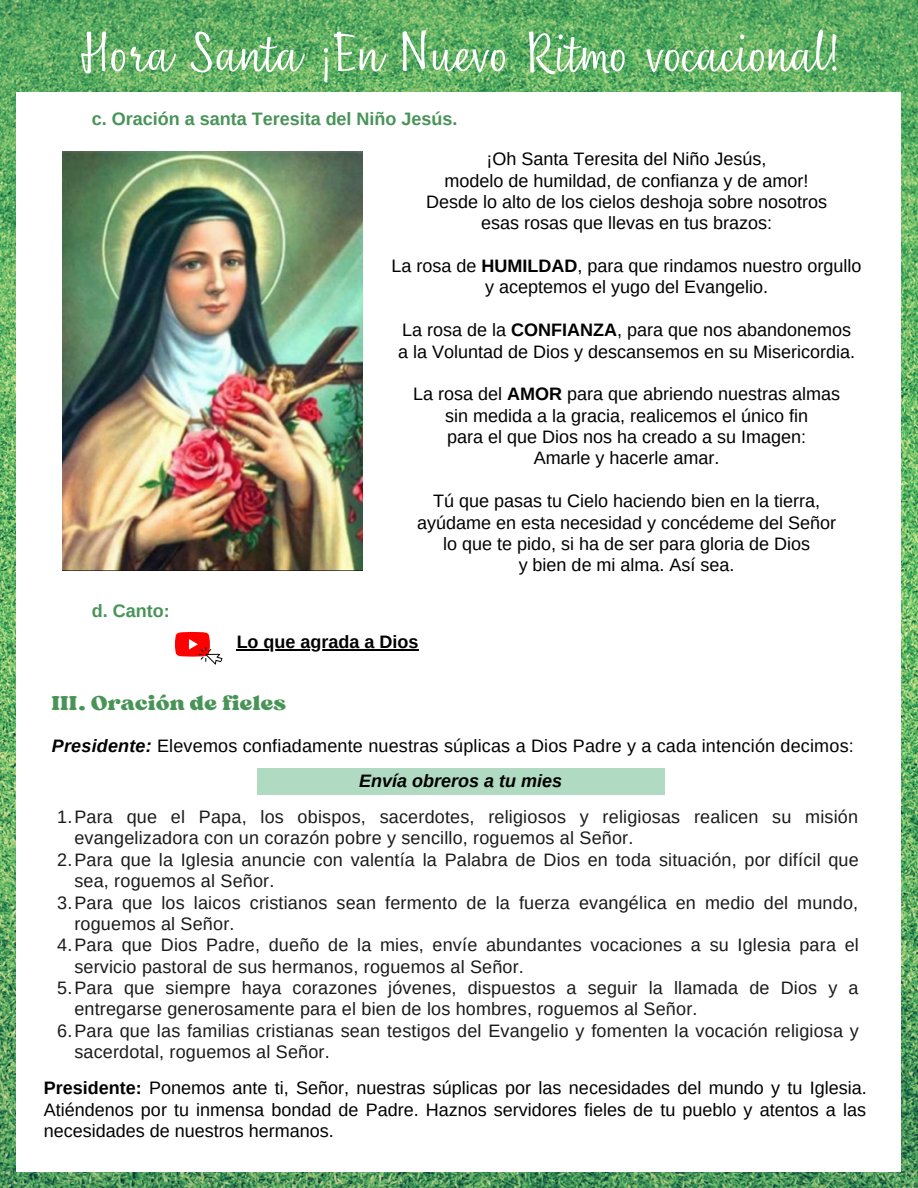
<style>
.page{position:relative;width:918px;height:1188px;background:#fff}
.page>*{position:absolute;margin:0;border:0;box-sizing:border-box;transform-origin:0 0}
.t1{font:51px "Nefelibata Script";color:#fff}
.t2{font:21.15px "Sergio Trendy";letter-spacing:.005em;color:#489457}
.t3{font:18px/21.3px "Arimo";color:#000;text-align:center}
.t4{font:18px "Arimo";letter-spacing:.01em;color:#1b1a1a}
.t5{font:700 18px "Arimo";color:#489457}
.t6{font:700 18px "Arimo";color:#000}
.s1{font-weight:700}
.s2{font-weight:700;font-style:italic}
</style>
<div class="page">
<img style="left:0;top:0;width:918px;height:1188px">
<div style="left:17px;top:92px;width:884px;height:1080px;background:#fff"></div>
<img style="left:63px;top:151px;width:300px;height:420px">
<hr style="left:237px;top:649px;width:182px;height:2px;background:#000">
<svg style="left:175px;top:632px;width:48px;height:33px"></svg>
<div style="left:257px;top:768px;width:407px;height:27px;background:#b0dac2"></div>
<h1 class="t1" style="left:81px;top:16px;width:761px">Hora Santa ¡En Nuevo Ritmo vocacional!</h1>
<p class="t5" style="left:92px;top:109px;width:367px">c. Oración a santa Teresita del Niño Jesús.</p>
<p class="t5" style="left:92px;top:601px;width:79px">d. Canto:</p>
<p class="t3" style="left:426px;top:148px;width:403px">¡Oh Santa Teresita del Niño Jesús,<br>modelo de humildad, de confianza y de amor!<br>Desde lo alto de los cielos deshoja sobre nosotros esas rosas que llevas en tus brazos:</p>
<p class="t3" style="left:392px;top:255px;width:472px">La rosa de <span class="s1">HUMILDAD</span>, para que rindamos nuestro orgullo y aceptemos el yugo del Evangelio.</p>
<p class="t3" style="left:398px;top:319px;width:458px;text-align:left">La rosa de la <span class="s1">CONFIANZA</span>, para que nos abandonemos a la Voluntad de Dios y descansemos en su Misericordia.</p>
<p class="t3" style="left:413px;top:383px;width:429px">La rosa del <span class="s1">AMOR</span> para que abriendo nuestras almas sin medida a la gracia, realicemos el único fin<br>para el que Dios nos ha creado a su Imagen:<br>Amarle y hacerle amar.</p>
<p class="t3" style="left:417px;top:490px;width:421px">Tú que pasas tu Cielo haciendo bien en la tierra, ayúdame en esta necesidad y concédeme del Señor lo que te pido, si ha de ser para gloria de Dios<br>y bien de mi alma. Así sea.</p>
<p class="t6" style="left:237px;top:632px;width:183px">Lo que agrada a Dios</p>
<p class="t2" style="left:52px;top:689px;width:236px">III. Oración de fieles</p>
<p class="t3" style="left:359px;top:728px;width:496px;line-height:35.4px;text-align:left;text-indent:-307px"><span class="s2">Presidente:</span> Elevemos confiadamente nuestras súplicas a Dios Padre y a cada intención decimos:<br><span class="s2">Envía obreros a tu mies</span></p>
<p class="t4" style="left:57px;top:807px;width:802px">1.Para que el Papa, los obispos, sacerdotes, religiosos y religiosas realicen su misión</p>
<p class="t4" style="left:74px;top:828px;width:561px">evangelizadora con un corazón pobre y sencillo, roguemos al Señor.</p>
<p class="t4" style="left:57px;top:849px;width:803px">2.Para que la Iglesia anuncie con valentía la Palabra de Dios en toda situación, por difícil que</p>
<p class="t4" style="left:74px;top:871px;width:202px">sea, roguemos al Señor.</p>
<p class="t4" style="left:57px;top:892px;width:802px">3.Para que los laicos cristianos sean fermento de la fuerza evangélica en medio del mundo,</p>
<p class="t4" style="left:74px;top:914px;width:162px">roguemos al Señor.</p>
<p class="t4" style="left:57px;top:935px;width:803px">4.Para que Dios Padre, dueño de la mies, envíe abundantes vocaciones a su Iglesia para el</p>
<p class="t4" style="left:74px;top:956px;width:451px">servicio pastoral de sus hermanos, roguemos al Señor.</p>
<p class="t4" style="left:57px;top:978px;width:803px">5.Para que siempre haya corazones jóvenes, dispuestos a seguir la llamada de Dios y a</p>
<p class="t4" style="left:74px;top:999px;width:625px">entregarse generosamente para el bien de los hombres, roguemos al Señor.</p>
<p class="t4" style="left:57px;top:1020px;width:803px">6.Para que las familias cristianas sean testigos del Evangelio y fomenten la vocación religiosa y</p>
<p class="t4" style="left:74px;top:1042px;width:257px">sacerdotal, roguemos al Señor.</p>
<p class="t3" style="left:44px;top:1077px;width:824px;text-align:justify"><span class="s1">Presidente:</span> Ponemos ante ti, Señor, nuestras súplicas por las necesidades del mundo y tu Iglesia.<br>Atiéndenos por tu inmensa bondad de Padre. Haznos servidores fieles de tu pueblo y atentos a las necesidades de nuestros hermanos.</p>
</div>
